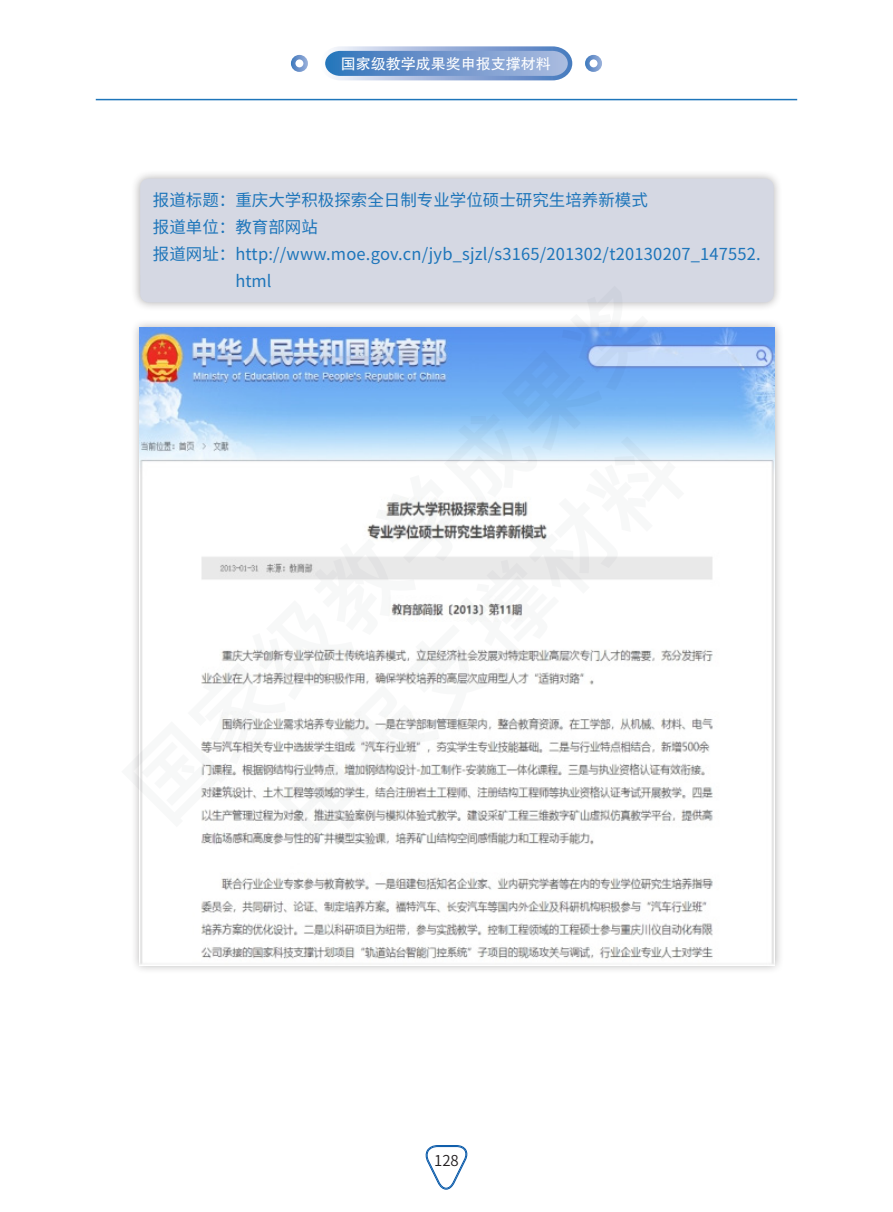
<style>
.page{position:relative;width:893px;height:1212px;background:#fff}
.page>*{position:absolute;margin:0;border:0;box-sizing:border-box;transform-origin:0 0}
.段落样式1{font:16.5px/27px "Source Han Sans SC";color:#1d75ba}
.t1{font:15px "FZHTK GBK1 0";color:#fff}
.t2{font:15px "Source Han Sans SC";color:#231f20}
</style>
<div class="page">
<svg style="left:325px;top:46px;width:248px;height:35px;background:#82a3d2"></svg>
<div style="left:291px;top:55px;width:17px;height:17px;border:4px solid #fff;border-radius:50%"></div>
<div style="left:585px;top:55px;width:17px;height:17px;border:4px solid #fff;border-radius:50%"></div>
<hr style="left:96px;top:99px;width:701px;height:1px;background:#1d75ba">
<svg style="left:425px;top:1145px;width:43px;height:44px"></svg>
<div style="left:130px;top:319px;width:654px;height:655px;background:#231f20;opacity:.35"></div>
<img style="left:139px;top:328px;width:635px;height:637px">
<div style="left:131px;top:170px;width:652px;height:142px;background:#231f20;opacity:.35"></div>
<div style="left:140px;top:179px;width:634px;height:123px;background:#d5d8e3;border-radius:9px"></div>
<p class="t1" style="left:341px;top:55px;width:211px">国家级教学成果奖申报支撑材料</p>
<p class="段落样式1" style="left:153px;top:186px;width:497px">报道标题：重庆大学积极探索全日制专业学位硕士研究生培养新模式</p>
<p class="段落样式1" style="left:153px;top:213px;width:166px">报道单位：教育部网站</p>
<p class="段落样式1" style="left:235px;top:240px;width:527px;text-indent:-82px">报道网址：http://www.moe.gov.cn/jyb_sjzl/s3165/201302/t20130207_147552. html</p>
<p class="t2" style="left:434px;top:1152px;width:26px">128</p>
</div>
